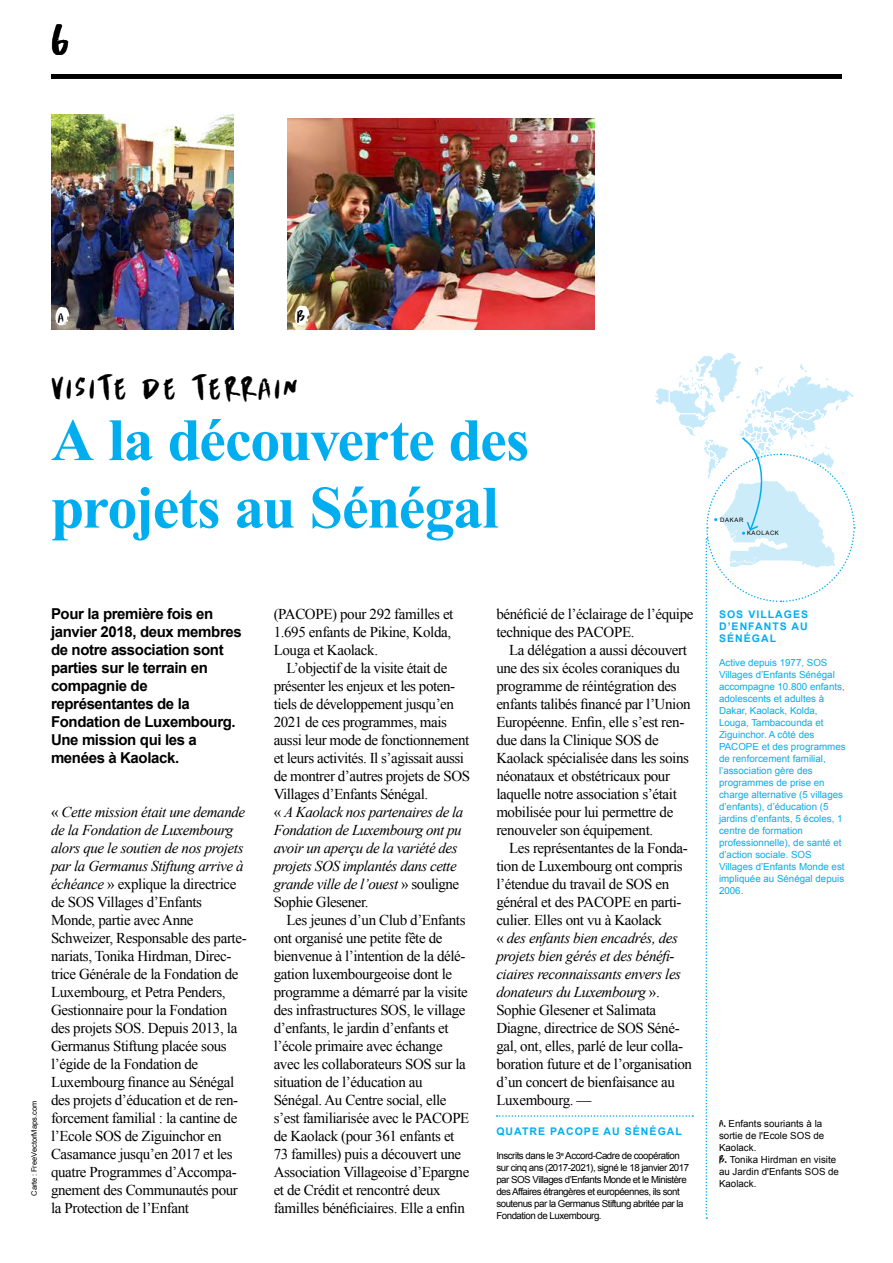
<style>
.page{position:relative;width:893px;height:1263px;background:#fff}
.page>*{position:absolute;margin:0;border:0;box-sizing:border-box;transform-origin:0 0}
.t1{font:700 60px/67.5px "Times New Roman";letter-spacing:-.025em;color:#00aeef}
.t2{font:42px "Scrawny Cat SOS Headline";color:#000}
.t3{font:30px "Scrawny Cat SOS Headline";letter-spacing:.08em;color:#000}
.t4{font:15px/18px "Times New Roman";letter-spacing:-.025em;color:#000}
.t5{font:700 15px/18px "Arial";letter-spacing:-.025em;color:#000}
.t6{font:14.55px "Scrawny Cat SOS Headline";color:#000}
.t7{font:13.5px "Scrawny Cat SOS Headline";color:#000}
.t8{font:700 10.5px/12px "Arial";letter-spacing:.1em;color:#00aeef;text-align:justify}
.t9{font:9.75px/12px "Arial";color:#00aeef}
.t10{font:9.75px/12px "Arial";letter-spacing:-.05em;color:#000}
.t11{font:9.75px/12px "Arial";color:#000}
.t12{font:7.5px "Arial";color:#000}
.t13{font:6px "Arial";letter-spacing:.1em;color:#000}
.s1{font-style:italic}
.s2{font-family:"Scrawny Cat SOS Headline"}
</style>
<div class="page">
<img style="left:51px;top:115px;width:183px;height:215px">
<img style="left:288px;top:118px;width:307px;height:212px">
<div style="left:51px;top:74px;width:791px;height:5px;background:#000"></div>
<svg style="left:56px;top:307px;width:13px;height:18px"></svg>
<svg style="left:295px;top:306px;width:15px;height:19px"></svg>
<svg style="left:497px;top:353px;width:358px;height:866px"></svg>
<h2 class="t2" style="left:51px;top:15px;width:20px">6</h2>
<p class="t7" style="left:58px;top:309px;width:7px">A</p>
<p class="t6" style="left:297px;top:308px;width:10px">B</p>
<h3 class="t3" style="left:51px;top:370px;width:248px">VISITE DE TERRAIN</h3>
<h1 class="t1" style="left:51px;top:405px;width:480px">A la découverte des projets au Sénégal</h1>
<p class="t13" style="left:720px;top:516px;width:25px">DAKAR</p>
<p class="t13" style="left:747px;top:529px;width:33px">KAOLACK</p>
<p class="t5" style="left:51px;top:605px;width:192px">Pour la première fois en janvier 2018, deux membres de notre association sont parties sur le terrain en compagnie de représentantes de la<br>Fondation de Luxembourg.<br>Une mission qui les a menées à Kaolack.</p>
<p class="t12" style="left:29px;top:1196px;width:96px;rotate:-90deg">Carte: FreeVectorMaps.com</p>
<p class="t4" style="left:51px;top:802px;width:197px">« <span class="s1">Cette mission était une demande de la Fondation de Luxembourg alors que le soutien de nos projets par la Germanus Stiftung arrive à échéance</span> » explique la directrice de SOS Villages d’Enfants<br>Monde, partie avec Anne<br>Schweizer, Responsable des parte&shy;nariats, Tonika Hirdman, Direc&shy;trice Générale de la Fondation de<br>Luxembourg, et Petra Penders,<br>Gestionnaire pour la Fondation des projets SOS. Depuis 2013, la<br>Germanus Stiftung placée sous l’égide de la Fondation de<br>Luxembourg finance au Sénégal des projets d’éducation et de ren&shy;forcement familial : la cantine de l’Ecole SOS de Ziguinchor en<br>Casamance jusqu’en 2017 et les quatre Programmes d’Accompa&shy;gnement des Communautés pour la Protection de l’Enfant</p>
<p class="t4" style="left:274px;top:604px;width:181px">(PACOPE) pour 292 familles et<br>1.695 enfants de Pikine, Kolda,<br>Louga et Kaolack.</p>
<p class="t4" style="left:274px;top:658px;width:198px;text-indent:13px">L’objectif de la visite était de présenter les enjeux et les poten&shy;tiels de développement jusqu’en<br>2021 de ces programmes, mais aussi leur mode de fonctionnement et leurs activités. Il s’agissait aussi de montrer d’autres projets de SOS<br>Villages d’Enfants Sénégal.<br>« <span class="s1">A Kaolack nos partenaires de la<br>Fondation de Luxembourg ont pu avoir un aperçu de la variété des projets SOS implantés dans cette grande ville de l’ouest</span> » souligne<br>Sophie Glesener.</p>
<p class="t4" style="left:274px;top:910px;width:197px;text-indent:13px">Les jeunes d’un Club d’Enfants ont organisé une petite fête de bienvenue à l’intention de la délé&shy;gation luxembourgeoise dont le programme a démarré par la visite des infrastructures SOS, le village d’enfants, le jardin d’enfants et l’école primaire avec échange avec les collaborateurs SOS sur la situation de l’éducation au<br>Sénégal. Au Centre social, elle s’est familiarisée avec le PACOPE de Kaolack (pour 361 enfants et<br>73 familles) puis a découvert une<br>Association Villageoise d’Epargne et de Crédit et rencontré deux familles bénéficiaires. Elle a enfin</p>
<p class="t4" style="left:496px;top:604px;width:199px">bénéficié de l’éclairage de l’équipe technique des PACOPE.</p>
<p class="t4" style="left:496px;top:640px;width:196px;text-indent:13px">La délégation a aussi découvert une des six écoles coraniques du programme de réintégration des enfants talibés financé par l’Union<br>Européenne. Enfin, elle s’est ren&shy;due dans la Clinique SOS de<br>Kaolack spécialisée dans les soins néonataux et obstétricaux pour laquelle notre association s’était mobilisée pour lui permettre de renouveler son équipement.</p>
<p class="t4" style="left:496px;top:838px;width:197px;text-indent:13px">Les représentantes de la Fonda&shy;tion de Luxembourg ont compris l’étendue du travail de SOS en général et des PACOPE en parti&shy;culier. Elles ont vu à Kaolack<br>« <span class="s1">des enfants bien encadrés, des projets bien gérés et des bénéfi&shy;ciaires reconnaissants envers les donateurs du Luxembourg</span> ».<br>Sophie Glesener et Salimata<br>Diagne, directrice de SOS Séné&shy;gal, ont, elles, parlé de leur colla&shy;boration future et de l’organisation d’un concert de bienfaisance au<br>Luxembourg. —</p>
<p class="t8" style="left:496px;top:1125px;width:187px">QUATRE PACOPE AU SÉNÉGAL</p>
<p class="t10" style="left:496px;top:1149px;width:194px">Inscrits dans le 3<sup>e</sup> Accord-Cadre de coopération sur cinq ans (2017-2021), signé le 18 janvier 2017 par SOS Villages d’Enfants Monde et le Ministère des Affaires étrangères et européennes, ils sont soutenus par la Germanus Stiftung abritée par la Fondation de Luxembourg.</p>
<p class="t8" style="left:719px;top:608px;width:91px">SOS VILLAGES D’ENFANTS AU SÉNÉGAL</p>
<p class="t9" style="left:719px;top:656px;width:128px">Active depuis 1977, SOS<br>Villages d’Enfants Sénégal accompagne 10.800 enfants, adolescents et adultes à<br>Dakar, Kaolack, Kolda,<br>Louga, Tambacounda et<br>Ziguinchor. A côté des<br>PACOPE et des programmes de renforcement familial, l’association gère des programmes de prise en charge alternative (5 villages d’enfants), d’éducation (5 jardins d’enfants, 5 écoles, 1 centre de formation professionnelle), de santé et d’action sociale. SOS<br>Villages d’Enfants Monde est impliquée au Sénégal depuis<br>2006.</p>
<p class="t11" style="left:719px;top:1118px;width:122px"><span class="s2">A.</span> Enfants souriants à la sortie de l'Ecole SOS de<br>Kaolack.<br><span class="s2">B.</span> Tonika Hirdman en visite au Jardin d'Enfants SOS de<br>Kaolack.</p>
</div>
